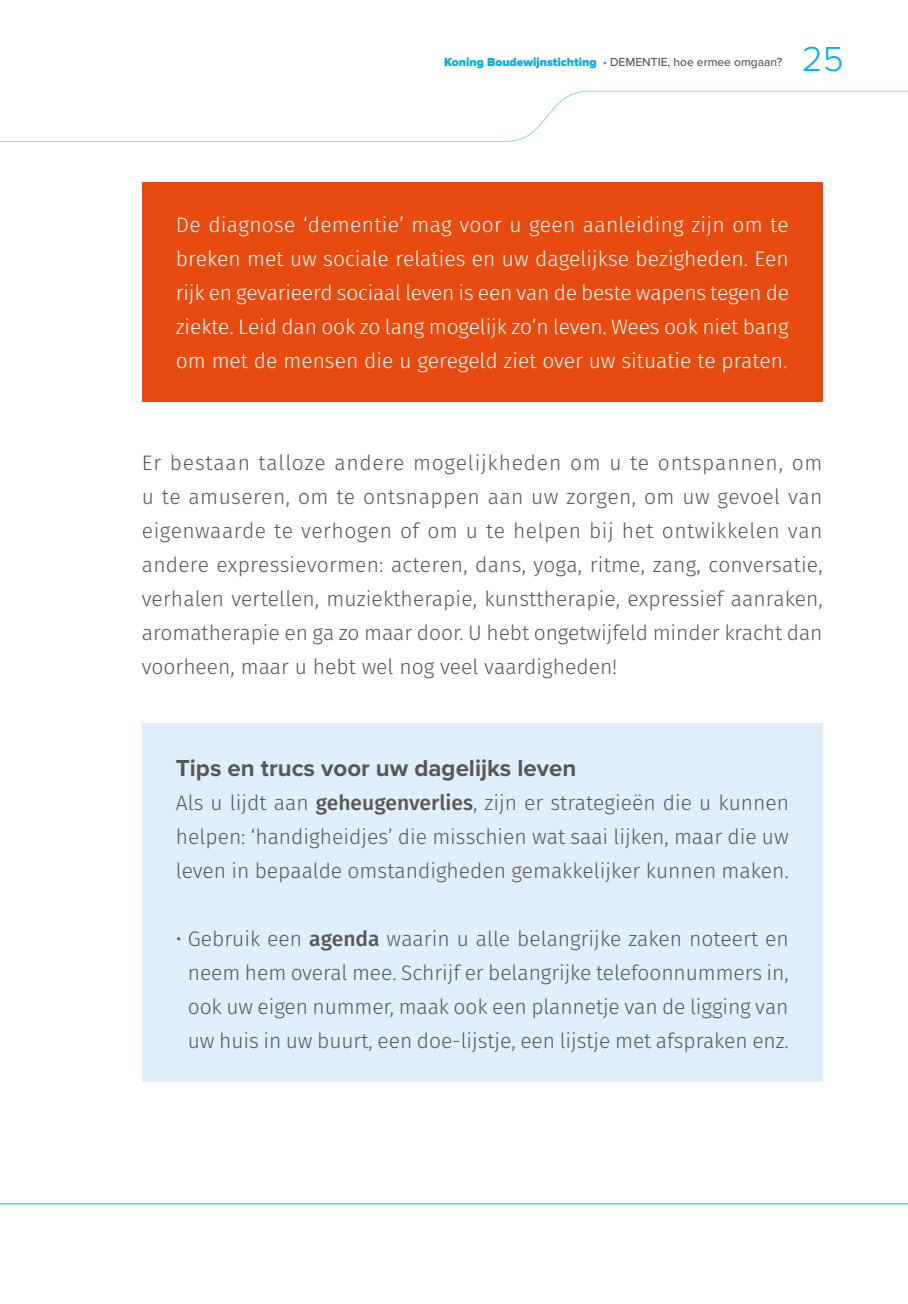
<style>
.page{position:relative;width:908px;height:1304px;background:#fff}
.page>*{position:absolute;margin:0;border:0;box-sizing:border-box;transform-origin:0 0}
.t1{font:300 36px "Proxima Nova";color:#00aee5}
.t2{font:700 24px "Proxima Nova";color:#575756}
.t3{font:300 21px/34px "Fira Sans";letter-spacing:-.005em;color:#575756;text-align:justify}
.t4{font:300 21px/34px "Fira Sans";color:#fff;text-align:justify}
.t5{font:900 12px "Proxima Nova";color:#00aee5}
.s1{font-weight:500}
.s2{font-weight:500;color:#575756}
</style>
<div class="page">
<svg style="left:0;top:1203px;width:907px;height:2px;background:#7fd6f1"></svg>
<svg style="left:0;top:90px;width:907px;height:52px"></svg>
<div style="left:142px;top:182px;width:680px;height:219px;background:#e84b0f"></div>
<div style="left:142px;top:723px;width:680px;height:87px;background:#dff0fc"></div>
<div style="left:142px;top:760px;width:680px;height:151px;background:#dff0fc"></div>
<div style="left:142px;top:896px;width:680px;height:185px;background:#dff0fc"></div>
<p class="t5" style="left:444px;top:53px;width:339px">Koning Boudewijnstichting <span class="s1">•</span> <span class="s2">DEMENTIE, hoe ermee omgaan?</span></p>
<h1 class="t1" style="left:801px;top:32px;width:43px">25</h1>
<p class="t4" style="left:176px;top:208px;width:614px">De diagnose ‘dementie’ mag voor u geen aanleiding zijn om te breken met uw sociale relaties en uw dagelijkse bezigheden. Een rijk en gevarieerd sociaal leven is een van de beste wapens tegen de ziekte. Leid dan ook zo lang mogelijk zo’n leven. Wees ook niet bang om met de mensen die u geregeld ziet over uw situatie te praten.</p>
<p class="t3" style="left:142px;top:446px;width:682px">Er bestaan talloze andere mogelijkheden om u te ontspannen, om u te amuseren, om te ontsnappen aan uw zorgen, om uw gevoel van eigenwaarde te verhogen of om u te helpen bij het ontwikkelen van andere expressievormen: acteren, dans, yoga, ritme, zang, conversatie, verhalen vertellen, muziektherapie, kunsttherapie, expressief aanraken, aromatherapie en ga zo maar door. U hebt ongetwijfeld minder kracht dan voorheen, maar u hebt wel nog veel vaardigheden!</p>
<p class="t2" style="left:176px;top:751px;width:402px">Tips en trucs voor uw dagelijks leven</p>
<p class="t3" style="left:176px;top:786px;width:614px">Als u lijdt aan <span class="s1">geheugenverlies</span>, zijn er strategieën die u kunnen helpen: ‘handigheidjes’ die misschien wat saai lijken, maar die uw leven in bepaalde omstandigheden gemakkelijker kunnen maken.</p>
<p class="t3" style="left:176px;top:922px;width:614px;text-align:center">• Gebruik een <span class="s1">agenda</span> waarin u alle belangrijke zaken noteert en neem hem overal mee. Schrijf er belangrijke telefoonnummers in, ook uw eigen nummer, maak ook een plannetje van de ligging van uw huis in uw buurt, een doe-lijstje, een lijstje met afspraken enz.</p>
</div>
